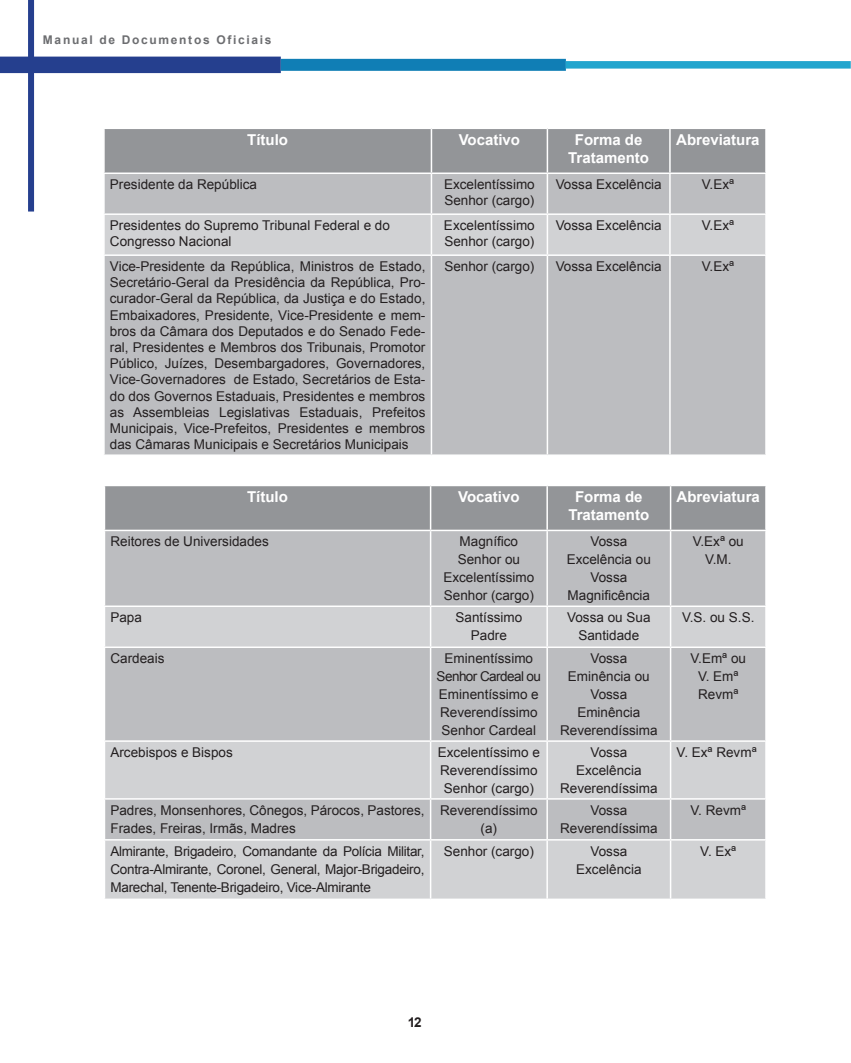
<style>
.page{position:relative;width:851px;height:1063px;background:#fff}
.page>*{position:absolute;margin:0;border:0;box-sizing:border-box;transform-origin:0 0}
.t1{font:700 18px "Arial";color:#231f20}
.t2{font:700 15px/18px "Arial";color:#fff;text-align:center}
.t3{font:13.5px/18px "Arial";color:#231f20;text-align:center}
.t4{font:700 13.5px "Arial";color:#231f20}
.t5{font:700 12px "Arial";letter-spacing:.14em;color:#6c6d70}
</style>
<div class="page">
<div style="left:0;top:57px;width:281px;height:16px;background:#253f8e"></div>
<div style="left:281px;top:59px;width:285px;height:12px;background:#107eb5"></div>
<div style="left:565px;top:61px;width:285px;height:8px;background:#21a5ce"></div>
<div style="left:28px;top:0;width:6px;height:212px;background:#253f8e"></div>
<div style="left:105px;top:129px;width:660px;height:44px;background:#939598"></div>
<div style="left:105px;top:174px;width:660px;height:280px;background:#bcbdc0"></div>
<div style="left:105px;top:215px;width:660px;height:39px;background:#d1d2d4"></div>
<hr style="left:430px;top:129px;width:2px;height:44px;background:#fff">
<hr style="left:546px;top:129px;width:2px;height:44px;background:#fff">
<hr style="left:669px;top:129px;width:1px;height:44px;background:#fff">
<hr style="left:430px;top:174px;width:2px;height:39px;background:#fff">
<hr style="left:546px;top:174px;width:2px;height:39px;background:#fff">
<hr style="left:669px;top:174px;width:1px;height:39px;background:#fff">
<hr style="left:103px;top:213px;width:328px;height:2px;background:#fff">
<hr style="left:431px;top:213px;width:116px;height:2px;background:#fff">
<hr style="left:430px;top:215px;width:2px;height:39px;background:#fff">
<hr style="left:547px;top:213px;width:122px;height:2px;background:#fff">
<hr style="left:546px;top:215px;width:2px;height:39px;background:#fff">
<hr style="left:669px;top:213px;width:97px;height:2px;background:#fff">
<hr style="left:669px;top:215px;width:1px;height:39px;background:#fff">
<hr style="left:103px;top:254px;width:328px;height:2px;background:#fff">
<hr style="left:431px;top:254px;width:116px;height:2px;background:#fff">
<hr style="left:430px;top:256px;width:2px;height:198px;background:#fff">
<hr style="left:547px;top:254px;width:122px;height:2px;background:#fff">
<hr style="left:546px;top:256px;width:2px;height:198px;background:#fff">
<hr style="left:669px;top:254px;width:97px;height:2px;background:#fff">
<hr style="left:669px;top:256px;width:1px;height:198px;background:#fff">
<div style="left:105px;top:486px;width:660px;height:44px;background:#939598"></div>
<div style="left:105px;top:531px;width:660px;height:75px;background:#bcbdc0"></div>
<svg style="left:105px;top:607px;width:660px;height:292px;background:#c7c8cb"></svg>
<hr style="left:430px;top:486px;width:1px;height:44px;background:#fff">
<hr style="left:546px;top:486px;width:2px;height:44px;background:#fff">
<hr style="left:669px;top:486px;width:2px;height:44px;background:#fff">
<hr style="left:430px;top:531px;width:1px;height:75px;background:#fff">
<hr style="left:546px;top:531px;width:2px;height:75px;background:#fff">
<hr style="left:669px;top:531px;width:2px;height:75px;background:#fff">
<hr style="left:430px;top:607px;width:1px;height:40px;background:#fff">
<hr style="left:546px;top:607px;width:2px;height:40px;background:#fff">
<hr style="left:669px;top:607px;width:2px;height:40px;background:#fff">
<hr style="left:104px;top:647px;width:326px;height:1px;background:#fff">
<hr style="left:430px;top:647px;width:117px;height:1px;background:#fff">
<hr style="left:430px;top:648px;width:1px;height:92px;background:#fff">
<hr style="left:547px;top:647px;width:123px;height:1px;background:#fff">
<hr style="left:546px;top:648px;width:2px;height:92px;background:#fff">
<hr style="left:670px;top:647px;width:96px;height:1px;background:#fff">
<hr style="left:669px;top:648px;width:2px;height:92px;background:#fff">
<hr style="left:104px;top:740px;width:326px;height:2px;background:#fff">
<hr style="left:430px;top:740px;width:117px;height:2px;background:#fff">
<hr style="left:430px;top:742px;width:1px;height:56px;background:#fff">
<hr style="left:547px;top:740px;width:123px;height:2px;background:#fff">
<hr style="left:546px;top:742px;width:2px;height:56px;background:#fff">
<hr style="left:670px;top:740px;width:96px;height:2px;background:#fff">
<hr style="left:669px;top:742px;width:2px;height:56px;background:#fff">
<hr style="left:104px;top:798px;width:326px;height:2px;background:#fff">
<hr style="left:430px;top:798px;width:117px;height:2px;background:#fff">
<hr style="left:430px;top:800px;width:1px;height:39px;background:#fff">
<hr style="left:547px;top:798px;width:123px;height:2px;background:#fff">
<hr style="left:546px;top:800px;width:2px;height:39px;background:#fff">
<hr style="left:670px;top:798px;width:96px;height:2px;background:#fff">
<hr style="left:669px;top:800px;width:2px;height:39px;background:#fff">
<hr style="left:104px;top:839px;width:326px;height:2px;background:#fff">
<hr style="left:430px;top:839px;width:117px;height:2px;background:#fff">
<hr style="left:430px;top:841px;width:1px;height:58px;background:#fff">
<hr style="left:547px;top:839px;width:123px;height:2px;background:#fff">
<hr style="left:546px;top:841px;width:2px;height:58px;background:#fff">
<hr style="left:670px;top:839px;width:96px;height:2px;background:#fff">
<hr style="left:669px;top:841px;width:2px;height:58px;background:#fff">
<p class="t5" style="left:43px;top:32px;width:230px">Manual de Documentos Oficiais</p>
<p class="t2" style="left:247px;top:131px;width:42px">Título</p>
<p class="t2" style="left:458px;top:131px;width:63px">Vocativo</p>
<p class="t2" style="left:568px;top:131px;width:82px">Forma de<br>Tratamento</p>
<p class="t2" style="left:676px;top:131px;width:85px">Abreviatura</p>
<p class="t3" style="left:110px;top:175px;width:149px">Presidente da República</p>
<p class="t3" style="left:444px;top:176px;width:92px;line-height:16.2px;text-align:left">Excelentíssimo<br>Senhor (cargo)</p>
<p class="t3" style="left:555px;top:175px;width:107px">Vossa Excelência</p>
<p class="t3" style="left:701px;top:175px;width:34px">V.Exª</p>
<p class="t3" style="left:110px;top:217px;width:281px;line-height:16.2px;text-align:left">Presidentes do Supremo Tribunal Federal e do<br>Congresso Nacional</p>
<p class="t3" style="left:444px;top:217px;width:92px;line-height:16.2px;text-align:left">Excelentíssimo<br>Senhor (cargo)</p>
<p class="t3" style="left:555px;top:216px;width:107px">Vossa Excelência</p>
<p class="t3" style="left:701px;top:216px;width:34px">V.Exª</p>
<p class="t3" style="left:110px;top:258px;width:317px;line-height:16.2px;text-align:justify">Vice-Presidente da República, Ministros de Estado, Secretário-Geral da Presidência da República, Pro&shy;curador-Geral da República, da Justiça e do Estado, Embaixadores, Presidente, Vice-Presidente e mem&shy;bros da Câmara dos Deputados e do Senado Fede&shy;ral, Presidentes e Membros dos Tribunais, Promotor Público, Juízes, Desembargadores, Governadores, Vice-Governadores de Estado, Secretários de Esta&shy;do dos Governos Estaduais, Presidentes e membros as Assembleias Legislativas Estaduais, Prefeitos Municipais, Vice-Prefeitos, Presidentes e membros das Câmaras Municipais e Secretários Municipais</p>
<p class="t3" style="left:444px;top:257px;width:92px">Senhor (cargo)</p>
<p class="t3" style="left:555px;top:257px;width:107px">Vossa Excelência</p>
<p class="t3" style="left:701px;top:257px;width:34px">V.Exª</p>
<p class="t2" style="left:247px;top:489px;width:42px">Título</p>
<p class="t2" style="left:458px;top:489px;width:63px">Vocativo</p>
<p class="t2" style="left:568px;top:489px;width:82px">Forma de<br>Tratamento</p>
<p class="t2" style="left:676px;top:489px;width:85px">Abreviatura</p>
<p class="t3" style="left:110px;top:533px;width:160px">Reitores de Universidades</p>
<p class="t3" style="left:443px;top:533px;width:92px">Magnífico<br>Senhor ou<br>Excelentíssimo<br>Senhor (cargo)</p>
<p class="t3" style="left:566px;top:533px;width:86px">Vossa<br>Excelência ou<br>Vossa<br>Magnificência</p>
<p class="t3" style="left:692px;top:533px;width:53px">V.Exª ou<br>V.M.</p>
<p class="t3" style="left:110px;top:608px;width:33px">Papa</p>
<p class="t3" style="left:455px;top:608px;width:68px">Santíssimo<br>Padre</p>
<p class="t3" style="left:567px;top:608px;width:85px">Vossa ou Sua<br>Santidade</p>
<p class="t3" style="left:682px;top:608px;width:74px">V.S. ou S.S.</p>
<p class="t3" style="left:110px;top:649px;width:56px">Cardeais</p>
<p class="t3" style="left:436px;top:649px;width:106px">Eminentíssimo<br>Senhor Cardeal ou<br>Eminentíssimo e<br>Reverendíssimo<br>Senhor Cardeal</p>
<p class="t3" style="left:560px;top:649px;width:99px">Vossa<br>Eminência ou<br>Vossa<br>Eminência<br>Reverendíssima</p>
<p class="t3" style="left:690px;top:649px;width:57px">V.Emª ou<br>V. Emª<br>Revmª</p>
<p class="t3" style="left:110px;top:743px;width:124px">Arcebispos e Bispos</p>
<p class="t3" style="left:438px;top:743px;width:104px;text-align:left">Excelentíssimo e<br>Reverendíssimo<br>Senhor (cargo)</p>
<p class="t3" style="left:560px;top:743px;width:99px">Vossa<br>Excelência<br>Reverendíssima</p>
<p class="t3" style="left:676px;top:743px;width:82px">V. Exª Revmª</p>
<p class="t3" style="left:110px;top:801px;width:315px;text-align:left">Padres, Monsenhores, Cônegos, Párocos, Pastores,<br>Frades, Freiras, Irmãs, Madres</p>
<p class="t3" style="left:440px;top:801px;width:99px">Reverendíssimo (a)</p>
<p class="t3" style="left:560px;top:801px;width:99px">Vossa<br>Reverendíssima</p>
<p class="t3" style="left:690px;top:801px;width:57px">V. Revmª</p>
<p class="t3" style="left:110px;top:842px;width:315px;text-align:justify">Almirante, Brigadeiro, Comandante da Polícia Militar, Contra-Almirante, Coronel, General, Major-Brigadeiro, Marechal, Tenente-Brigadeiro, Vice-Almirante</p>
<p class="t3" style="left:444px;top:842px;width:92px">Senhor (cargo)</p>
<p class="t3" style="left:576px;top:842px;width:67px">Vossa<br>Excelência</p>
<p class="t3" style="left:700px;top:842px;width:38px">V. Exª</p>
<h1 class="t1" style="left:170px;top:868px;width:121px">Observações:</h1>
<p class="t4" style="left:408px;top:1013px;width:15px">12</p>
</div>
